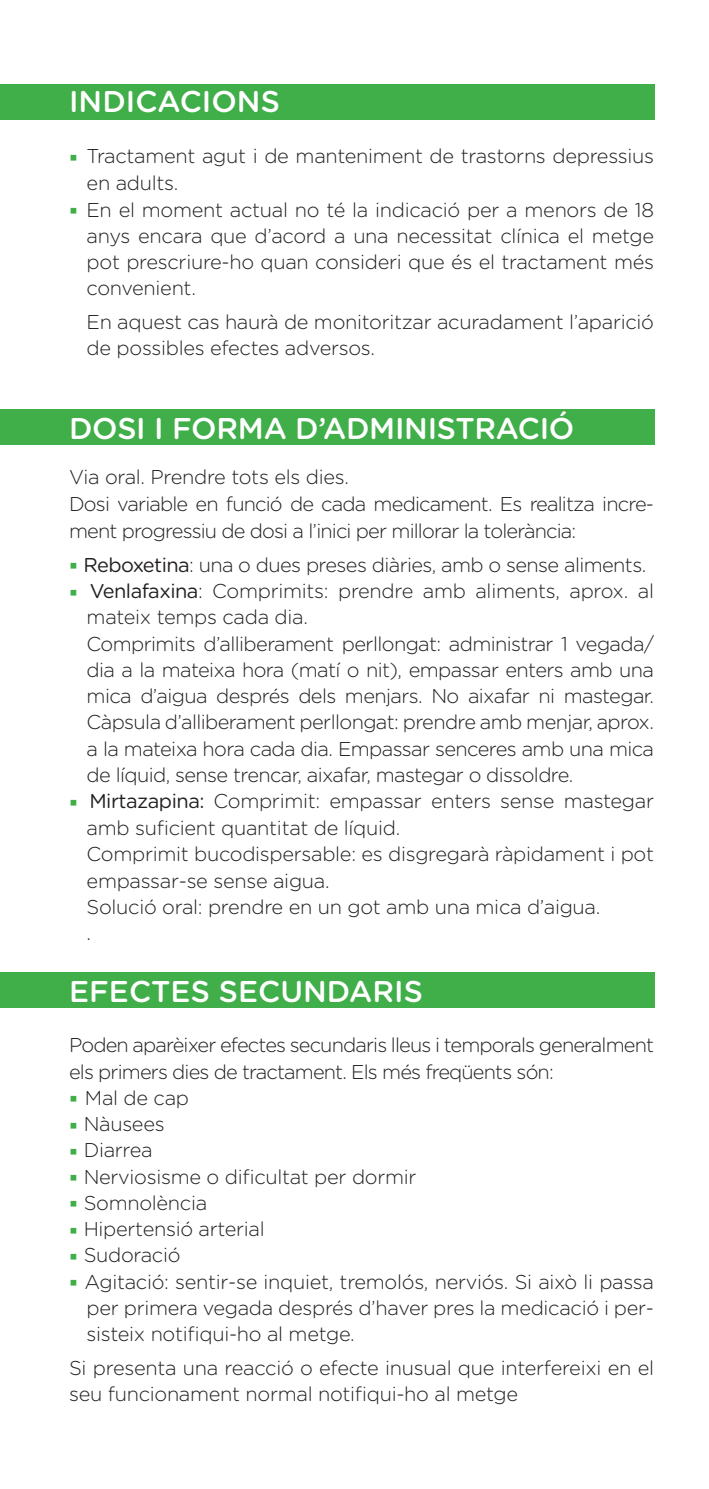
<style>
.page{position:relative;width:709px;height:1489px;background:#fff}
.page>*{position:absolute;margin:0;border:0;box-sizing:border-box;transform-origin:0 0}
.t1{font:500 30px "Gotham Rounded";color:#fff}
.t2{font:300 20px/26.2px "Gotham Rounded";letter-spacing:-.015em;color:#231f20}
.t3{font:300 20px/27px "Gotham Rounded";letter-spacing:-.04em;color:#231f20}
.t4{font:300 20px/26.2px "Gotham Rounded";letter-spacing:-.045em;color:#231f20}
.s1{font-family:"Arial";font-weight:400;font-size:25px;color:#40ae49}
.s2{font-weight:400}
</style>
<div class="page">
<div style="left:0;top:84px;width:654px;height:36px;background:#40ae49"></div>
<div style="left:0;top:409px;width:654px;height:36px;background:#40ae49"></div>
<div style="left:0;top:972px;width:654px;height:35px;background:#40ae49"></div>
<p class="t1" style="left:69px;top:80px;width:212px">INDICACIONS</p>
<p class="t2" style="left:87px;top:142px;width:569px;line-height:27px;text-indent:-17px"><span class="s1">▪</span> Tractament agut i de manteniment de trastorns depressius en adults.</p>
<p class="t2" style="left:87px;top:195px;width:569px;text-align:justify;text-indent:-17px"><span class="s1">▪</span> En el moment actual no té la indicació per a menors de 18 anys encara que d’acord a una necessitat clínica el metge pot prescriure-ho quan consideri que és el tractament més convenient.</p>
<p class="t2" style="left:87px;top:307px;width:569px">En aquest cas haurà de monitoritzar acuradament l’aparició de possibles efectes adversos.</p>
<p class="t1" style="left:69px;top:407px;width:507px">DOSI I FORMA D’ADMINISTRACIÓ</p>
<p class="t2" style="left:69px;top:463px;width:281px">Via oral. Prendre tots els dies.</p>
<p class="t3" style="left:69px;top:489px;width:586px">Dosi variable en funció de cada medicament. Es realitza incre&shy;ment progressiu de dosi a l’inici per millorar la tolerància:</p>
<p class="t2" style="left:69px;top:550px;width:578px"><span class="s1">▪</span> <span class="s2">Reboxetina</span>: una o dues preses diàries, amb o sense aliments.</p>
<p class="t2" style="left:87px;top:577px;width:569px;text-indent:-17px"><span class="s1">▪</span> <span class="s2">Venlafaxina</span>: Comprimits: prendre amb aliments, aprox. al mateix temps cada dia.</p>
<p class="t2" style="left:87px;top:629px;width:569px;text-align:justify">Comprimits d’alliberament perllongat: administrar 1 vegada/ dia a la mateixa hora (matí o nit), empassar enters amb una mica d’aigua després dels menjars. No aixafar ni mastegar.<br>Càpsula d’alliberament perllongat: prendre amb menjar, aprox. a la mateixa hora cada dia. Empassar senceres amb una mica de líquid, sense trencar, aixafar, mastegar o dissoldre.</p>
<p class="t2" style="left:87px;top:786px;width:569px;line-height:27px;text-indent:-17px"><span class="s1">▪</span> <span class="s2">Mirtazapina:</span> Comprimit: empassar enters sense mastegar amb suficient quantitat de líquid.</p>
<p class="t2" style="left:87px;top:840px;width:569px">Comprimit bucodispersable: es disgregarà ràpidament i pot empassar-se sense aigua.</p>
<p class="t2" style="left:87px;top:892px;width:515px">Solució oral: prendre en un got amb una mica d’aigua.</p>
<p class="t2" style="left:87px;top:919px;width:6px">.</p>
<p class="t1" style="left:69px;top:969px;width:355px">EFECTES SECUNDARIS</p>
<p class="t4" style="left:69px;top:1031px;width:586px">Poden aparèixer efectes secundaris lleus i temporals generalment els primers dies de tractament. Els més freqüents són:</p>
<p class="t2" style="left:69px;top:1083px;width:121px"><span class="s1">▪</span> Mal de cap</p>
<p class="t2" style="left:69px;top:1109px;width:97px"><span class="s1">▪</span> Nàusees</p>
<p class="t2" style="left:69px;top:1136px;width:85px"><span class="s1">▪</span> Diarrea</p>
<p class="t2" style="left:69px;top:1162px;width:349px"><span class="s1">▪</span> Nerviosisme o dificultat per dormir</p>
<p class="t2" style="left:69px;top:1188px;width:140px"><span class="s1">▪</span> Somnolència</p>
<p class="t2" style="left:69px;top:1214px;width:197px"><span class="s1">▪</span> Hipertensió arterial</p>
<p class="t2" style="left:69px;top:1241px;width:113px"><span class="s1">▪</span> Sudoració</p>
<p class="t2" style="left:87px;top:1267px;width:569px;text-align:justify;text-indent:-17px"><span class="s1">▪</span> Agitació: sentir-se inquiet, tremolós, nerviós. Si això li passa per primera vegada després d’haver pres la medicació i per&shy;sisteix notifiqui-ho al metge.</p>
<p class="t2" style="left:69px;top:1353px;width:586px">Si presenta una reacció o efecte inusual que interfereixi en el seu funcionament normal notifiqui-ho al metge</p>
</div>
